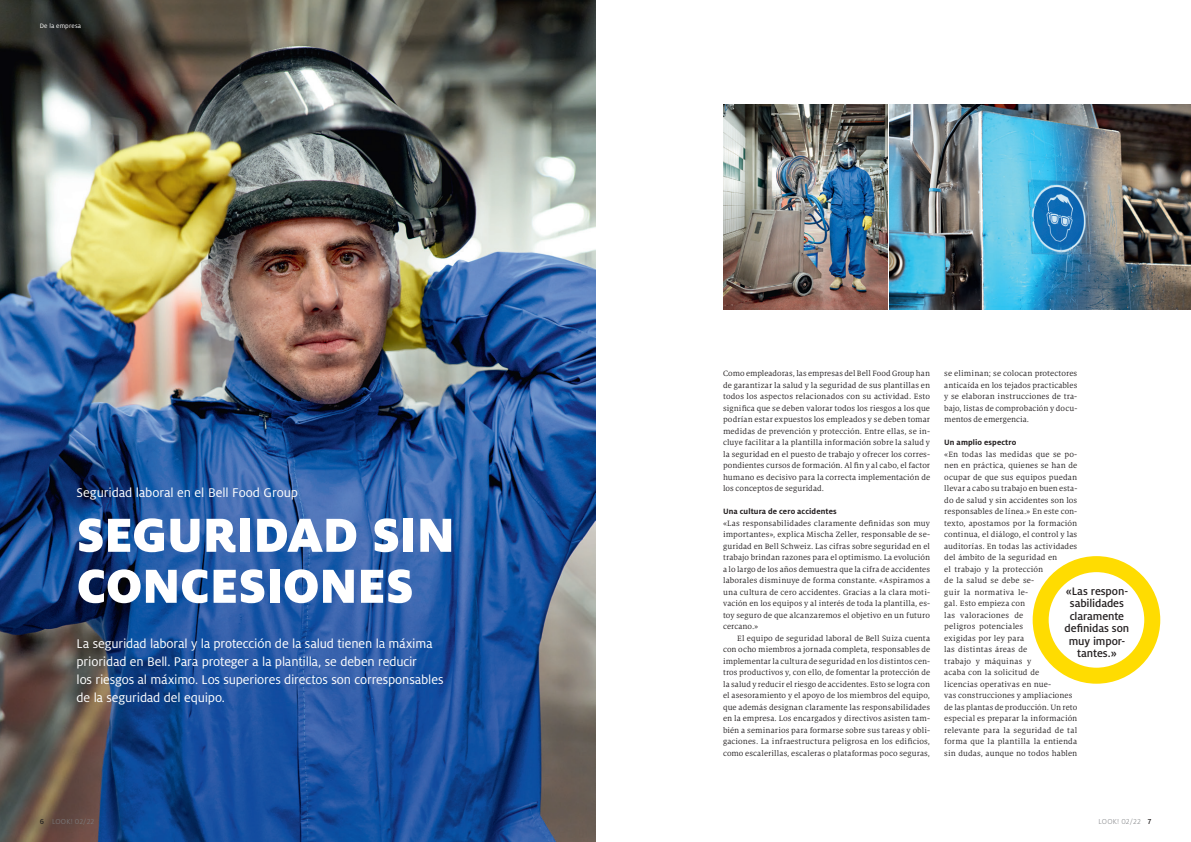
<style>
.page{position:relative;width:1191px;height:842px;background:#fff}
.page>*{position:absolute;margin:0;border:0;box-sizing:border-box;transform-origin:0 0}
.t1{font:900 53px/51px "Milo Pro";letter-spacing:-.005em;color:#fff}
.t2{font:14px/18px "Milo Pro";letter-spacing:-.01em;color:#fff}
.t3{font:500 12px/12.5px "Milo Pro";letter-spacing:-.01em;color:#231f20;text-align:center}
.t4{font:8.5px/11.5px "Milo Serif Pro";letter-spacing:.015em;color:#231f20;text-align:justify}
.t5{font:700 8.5px "Milo Pro";letter-spacing:.01em;color:#231f20}
.t6{font:300 8px "Milo Pro";letter-spacing:.025em;color:#808285}
.t7{font:7px "Milo Pro";letter-spacing:.02em;color:#fff}
.s1{font-weight:500;color:#231f20}
</style>
<div class="page">
<img style="left:0;top:0;width:595px;height:842px">
<img style="left:595px;top:0;width:1px;height:842px">
<img style="left:723px;top:105px;width:164px;height:205px">
<img style="left:889px;top:105px;width:302px;height:205px">
<svg style="left:1040px;top:564px;width:112px;height:112px"></svg>
<div style="left:1032px;top:556px;width:128px;height:128px;border:16px solid #ffdc01;border-radius:50%"></div>
<p class="t7" style="left:40px;top:22px;width:43px">De la empresa</p>
<h2 class="t2" style="left:77px;top:484px;width:223px">Seguridad laboral en el Bell Food Group</h2>
<h1 class="t1" style="left:77px;top:509px;width:379px">SEGURIDAD SIN<br>CONCESIONES</h1>
<h2 class="t2" style="left:77px;top:635px;width:368px">La seguridad laboral y la protección de la salud tienen la máxima prioridad en Bell. Para proteger a la plantilla, se deben reducir<br>los riesgos al máximo. Los superiores directos son corresponsables de la seguridad del equipo.</h2>
<p class="t6" style="left:40px;top:817px;width:56px"><span class="s1">6</span> LOOK! 02/22</p>
<p class="t4" style="left:723px;top:368px;width:208px">Como empleadoras, las empresas del Bell Food Group han de garantizar la salud y la seguridad de sus plantillas en todos los aspectos relacionados con su actividad. Esto significa que se deben valorar todos los riesgos a los que podrían estar expuestos los empleados y se deben tomar medidas de prevención y protección. Entre ellas, se in&shy;cluye facilitar a la plantilla información sobre la salud y la seguridad en el puesto de trabajo y ofrecer los corres&shy;pondientes cursos de formación. Al fin y al cabo, el factor humano es decisivo para la correcta implementación de los conceptos de seguridad.</p>
<p class="t5" style="left:723px;top:507px;width:115px">Una cultura de cero accidentes</p>
<p class="t4" style="left:723px;top:517px;width:208px">«Las responsabilidades claramente definidas son muy importantes», explica Mischa Zeller, responsable de se&shy;guridad en Bell Schweiz. Las cifras sobre seguridad en el trabajo brindan razones para el optimismo. La evolución a lo largo de los años demuestra que la cifra de accidentes laborales disminuye de forma constante. «Aspiramos a una cultura de cero accidentes. Gracias a la clara moti&shy;vación en los equipos y al interés de toda la plantilla, es&shy;toy seguro de que alcanzaremos el objetivo en un futuro cercano.»</p>
<p class="t4" style="left:723px;top:632px;width:208px;text-indent:14px">El equipo de seguridad laboral de Bell Suiza cuenta con ocho miembros a jornada completa, responsables de implementar la cultura de seguridad en los distintos cen&shy;tros productivos y, con ello, de fomentar la protección de la salud y reducir el riesgo de accidentes. Esto se logra con el asesoramiento y el apoyo de los miembros del equipo, que además designan claramente las responsabilidades en la empresa. Los encargados y directivos asisten tam&shy;bién a seminarios para formarse sobre sus tareas y obli&shy;gaciones. La infraestructura peligrosa en los edificios, como escalerillas, escaleras o plataformas poco seguras,</p>
<p class="t4" style="left:944px;top:368px;width:135px">se eliminan; se colocan protectores anticaída en los tejados practicables y se elaboran instrucciones de tra&shy;bajo, listas de comprobación y docu&shy;mentos de emergencia.</p>
<p class="t5" style="left:944px;top:438px;width:74px">Un amplio espectro</p>
<p class="t4" style="left:944px;top:448px;width:135px;text-align:left">«En todas las medidas que se po&shy;nen en práctica, quienes se han de ocupar de que sus equipos puedan llevar a cabo su trabajo en buen esta&shy;do de salud y sin accidentes son los responsables de línea.» En este con&shy;texto, apostamos por la formación continua, el diálogo, el control y las auditorías. En todas las actividades del ámbito de la seguridad en<br>el trabajo y la protección<br>de la salud se debe se-<br>guir la normativa le-<br>gal. Esto empieza con<br>las valoraciones de<br>peligros potenciales<br>exigidas por ley para<br>las distintas áreas de<br>trabajo y máquinas y<br>acaba con la solicitud de<br>licencias operativas en nue-<br>vas construcciones y ampliaciones de las plantas de producción. Un reto especial es preparar la información relevante para la seguridad de tal forma que la plantilla la entienda sin dudas, aunque no todos hablen</p>
<h3 class="t3" style="left:1064px;top:585px;width:66px">«Las respon&shy;sabilidades claramente definidas son muy impor&shy;tantes.»</h3>
<p class="t6" style="left:1098px;top:817px;width:54px">LOOK! 02/22 <span class="s1">7</span></p>
</div>
